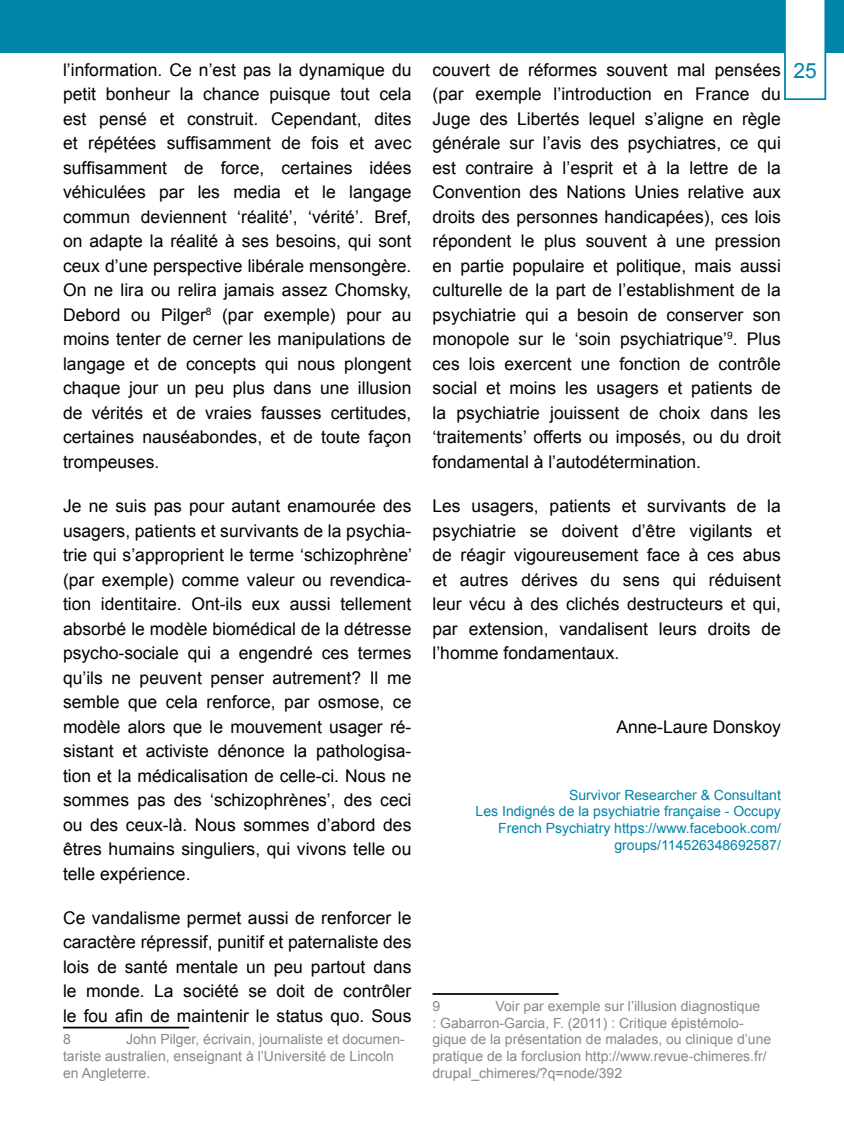
<style>
.page{position:relative;width:844px;height:1141px;background:#fff}
.page>*{position:absolute;margin:0;border:0;box-sizing:border-box;transform-origin:0 0}
.t1{font:21px "Arial";color:#0084a9}
.t2{font:17.5px/24.5px "Arial";color:#000;text-align:justify}
.t3{font:14px/16.8px "Arial";color:#86888a}
.t4{font:14px/16.8px "Arial";color:#0084a9;text-align:right}
</style>
<div class="page">
<div style="left:0;top:0;width:843px;height:52px;background:#0084a9"></div>
<svg style="left:783px;top:0;width:43px;height:100px"></svg>
<hr style="left:63px;top:1027px;width:126px;height:1px;background:#000">
<hr style="left:432px;top:993px;width:126px;height:2px;background:#000">
<p class="t2" style="left:63px;top:58px;width:350px">l’information. Ce n’est pas la dynamique du</p>
<p class="t1" style="left:793px;top:57px;width:25px">25</p>
<p class="t2" style="left:63px;top:82px;width:350px">petit bonheur la chance puisque tout cela est pensé et construit. Cependant, dites et répétées suffisamment de fois et avec suffisamment de force, certaines idées véhiculées par les media et le langage commun deviennent ‘réalité’, ‘vérité’. Bref, on adapte la réalité à ses besoins, qui sont ceux d’une perspective libérale mensongère.<br>On ne lira ou relira jamais assez Chomsky, Debord ou Pilger<sup>8</sup> (par exemple) pour au moins tenter de cerner les manipulations de langage et de concepts qui nous plongent chaque jour un peu plus dans une illusion de vérités et de vraies fausses certitudes, certaines nauséabondes, et de toute façon trompeuses.</p>
<p class="t2" style="left:63px;top:494px;width:350px">Je ne suis pas pour autant enamourée des usagers, patients et survivants de la psychia&shy;trie qui s’approprient le terme ‘schizophrène’ (par exemple) comme valeur ou revendica&shy;tion identitaire. Ont-ils eux aussi tellement absorbé le modèle biomédical de la détresse psycho-sociale qui a engendré ces termes qu’ils ne peuvent penser autrement? Il me semble que cela renforce, par osmose, ce modèle alors que le mouvement usager ré&shy;sistant et activiste dénonce la pathologisa&shy;tion et la médicalisation de celle-ci. Nous ne sommes pas des ‘schizophrènes’, des ceci ou des ceux-là. Nous sommes d’abord des êtres humains singuliers, qui vivons telle ou telle expérience.</p>
<p class="t2" style="left:63px;top:906px;width:350px">Ce vandalisme permet aussi de renforcer le caractère répressif, punitif et paternaliste des lois de santé mentale un peu partout dans le monde. La société se doit de contrôler le fou afin de maintenir le status quo. Sous</p>
<p class="t3" style="left:63px;top:1031px;width:9px">8</p>
<p class="t2" style="left:432px;top:58px;width:350px">couvert de réformes souvent mal pensées (par exemple l’introduction en France du Juge des Libertés lequel s’aligne en règle générale sur l’avis des psychiatres, ce qui est contraire à l’esprit et à la lettre de la Convention des Nations Unies relative aux droits des personnes handicapées), ces lois répondent le plus souvent à une pression en partie populaire et politique, mais aussi culturelle de la part de l’establishment de la psychiatrie qui a besoin de conserver son monopole sur le ‘soin psychiatrique’<sup>9</sup>. Plus ces lois exercent une fonction de contrôle social et moins les usagers et patients de la psychiatrie jouissent de choix dans les ‘traitements’ offerts ou imposés, ou du droit fondamental à l’autodétermination.</p>
<p class="t2" style="left:432px;top:494px;width:350px">Les usagers, patients et survivants de la psychiatrie se doivent d’être vigilants et de réagir vigoureusement face à ces abus et autres dérives du sens qui réduisent leur vécu à des clichés destructeurs et qui, par extension, vandalisent leurs droits de l’homme fondamentaux.</p>
<p class="t2" style="left:616px;top:715px;width:166px">Anne-Laure Donskoy</p>
<p class="t4" style="left:475px;top:786px;width:307px">Survivor Researcher &amp; Consultant<br>Les Indignés de la psychiatrie française - Occupy French Psychiatry https://www.facebook.com/ groups/114526348692587/</p>
<p class="t3" style="left:432px;top:998px;width:340px;text-indent:63px">Voir par exemple sur l’illusion diagnostique<br>: Gabarron-Garcia, F. (2011) : Critique épistémolo&shy;gique de la présentation de malades, ou clinique d’une pratique de la forclusion http://www.revue-chimeres.fr/ drupal_chimeres/?q=node/392</p>
<p class="t3" style="left:432px;top:998px;width:9px">9</p>
<p class="t3" style="left:63px;top:1031px;width:343px;text-indent:63px">John Pilger, écrivain, journaliste et documen&shy;tariste australien, enseignant à l’Université de Lincoln en Angleterre.</p>
</div>
